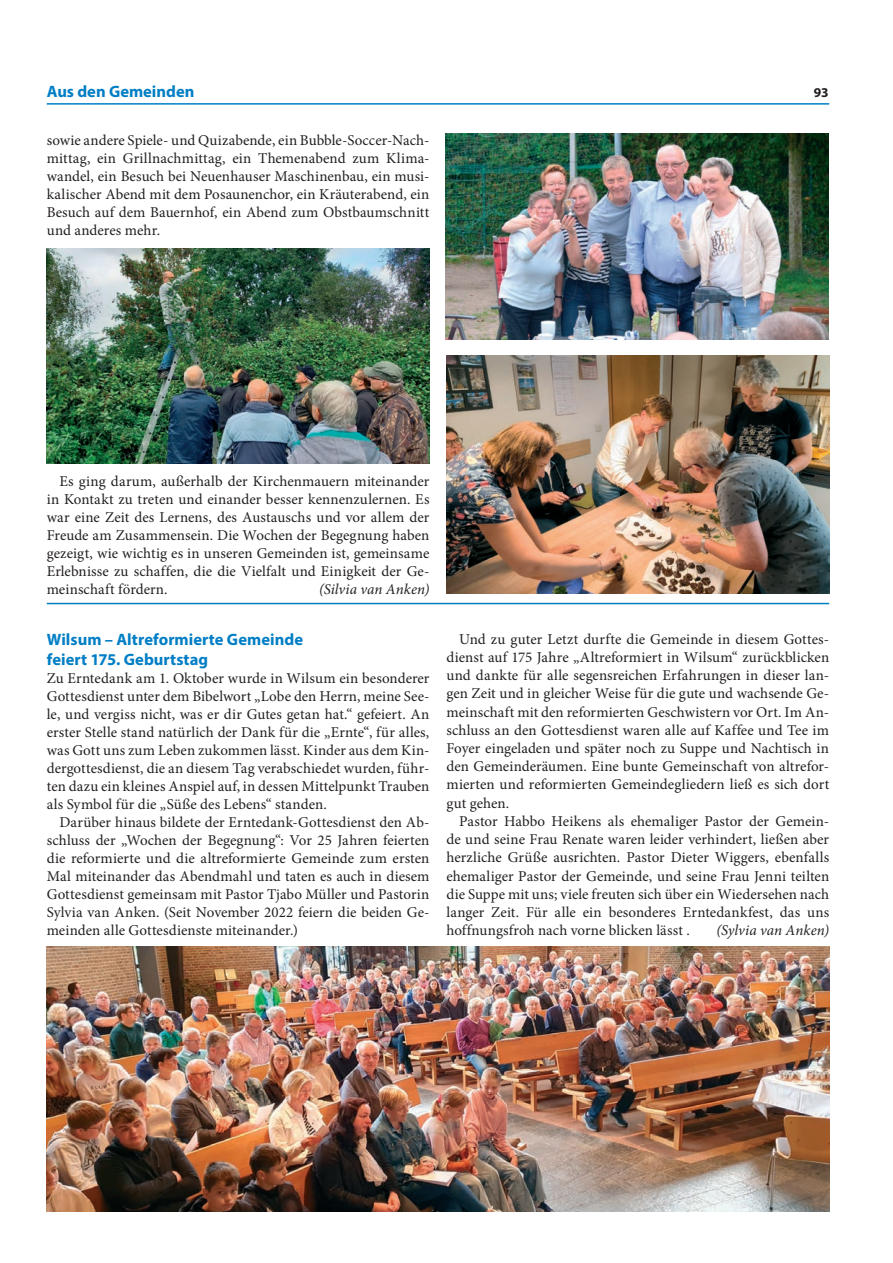
<style>
.page{position:relative;width:893px;height:1263px;background:#fff}
.page>*{position:absolute;margin:0;border:0;box-sizing:border-box;transform-origin:0 0}
.t1{font:700 16.5px/19.8px "Myriad Pro";color:#007ec5}
.t2{font:15px/18px "Minion Pro";letter-spacing:.005em;color:#231f20;text-align:justify}
.t3{font:italic 15px "Minion Pro";letter-spacing:.005em;color:#231f20}
.t4{font:700 13.5px "Myriad Pro";color:#231f20}
</style>
<div class="page">
<hr style="left:47px;top:103px;width:782px;height:2px;background:#007ec5">
<img style="left:47px;top:248px;width:382px;height:215px">
<img style="left:446px;top:134px;width:383px;height:206px">
<img style="left:446px;top:356px;width:383px;height:238px">
<img style="left:47px;top:947px;width:782px;height:265px">
<hr style="left:47px;top:603px;width:782px;height:1px;background:#007ec5">
<p class="t1" style="left:47px;top:81px;width:149px">Aus den Gemeinden</p>
<p class="t2" style="left:47px;top:131px;width:384px">sowie andere Spiele- und Quizabende, ein Bubble-Soccer-Nach&shy;mittag, ein Grillnachmittag, ein Themenabend zum Klima&shy;wandel, ein Besuch bei Neuenhauser Maschinenbau, ein musi&shy;kalischer Abend mit dem Posaunenchor, ein Kräuterabend, ein Besuch auf dem Bauernhof, ein Abend zum Obstbaumschnitt und anderes mehr.</p>
<p class="t4" style="left:814px;top:83px;width:16px">93</p>
<p class="t2" style="left:47px;top:472px;width:384px;text-indent:13px">Es ging darum, außerhalb der Kirchenmauern miteinander in Kontakt zu treten und einander besser kennenzulernen. Es war eine Zeit des Lernens, des Austauschs und vor allem der Freude am Zusammensein. Die Wochen der Begegnung haben gezeigt, wie wichtig es in unseren Gemeinden ist, gemeinsame Erlebnisse zu schaffen, die die Vielfalt und Einigkeit der Ge&shy;meinschaft fördern.</p>
<p class="t3" style="left:319px;top:579px;width:112px">(Silvia van Anken)</p>
<p class="t1" style="left:47px;top:629px;width:258px">Wilsum – Altreformierte Gemeinde feiert 175. Geburtstag</p>
<p class="t2" style="left:47px;top:669px;width:384px">Zu Erntedank am 1. Oktober wurde in Wilsum ein besonderer Gottesdienst unter dem Bibelwort „Lobe den Herrn, meine See&shy;le, und vergiss nicht, was er dir Gutes getan hat.“ gefeiert. An erster Stelle stand natürlich der Dank für die „Ernte“, für alles, was Gott uns zum Leben zukommen lässt. Kinder aus dem Kin&shy;dergottesdienst, die an diesem Tag verabschiedet wurden, führ&shy;ten dazu ein kleines Anspiel auf, in dessen Mittelpunkt Trauben als Symbol für die „Süße des Lebens“ standen.</p>
<p class="t2" style="left:47px;top:813px;width:384px;text-indent:13px">Darüber hinaus bildete der Erntedank-Gottesdienst den Ab&shy;schluss der „Wochen der Begegnung“: Vor 25 Jahren feierten die reformierte und die altreformierte Gemeinde zum ersten Mal miteinander das Abendmahl und taten es auch in diesem Gottesdienst gemeinsam mit Pastor Tjabo Müller und Pastorin Sylvia van Anken. (Seit November 2022 feiern die beiden Ge&shy;meinden alle Gottesdienste miteinander.)</p>
<p class="t2" style="left:446px;top:630px;width:384px;text-indent:13px">Und zu guter Letzt durfte die Gemeinde in diesem Gottes&shy;dienst auf 175 Jahre „Altreformiert in Wilsum“ zurückblicken und dankte für alle segensreichen Erfahrungen in dieser lan&shy;gen Zeit und in gleicher Weise für die gute und wachsende Ge&shy;meinschaft mit den reformierten Geschwistern vor Ort. Im An&shy;schluss an den Gottesdienst waren alle auf Kaffee und Tee im Foyer eingeladen und später noch zu Suppe und Nachtisch in den Gemeinderäumen. Eine bunte Gemeinschaft von altrefor&shy;mierten und reformierten Gemeindegliedern ließ es sich dort gut gehen.</p>
<p class="t2" style="left:446px;top:812px;width:384px;text-indent:13px">Pastor Habbo Heikens als ehemaliger Pastor der Gemein&shy;de und seine Frau Renate waren leider verhindert, ließen aber herzliche Grüße ausrichten. Pastor Dieter Wiggers, ebenfalls ehemaliger Pastor der Gemeinde, und seine Frau Jenni teilten die Suppe mit uns; viele freuten sich über ein Wiedersehen nach langer Zeit. Für alle ein besonderes Erntedankfest, das uns hoffnungsfroh nach vorne blicken lässt .</p>
<p class="t3" style="left:717px;top:920px;width:114px">(Sylvia van Anken)</p>
</div>
